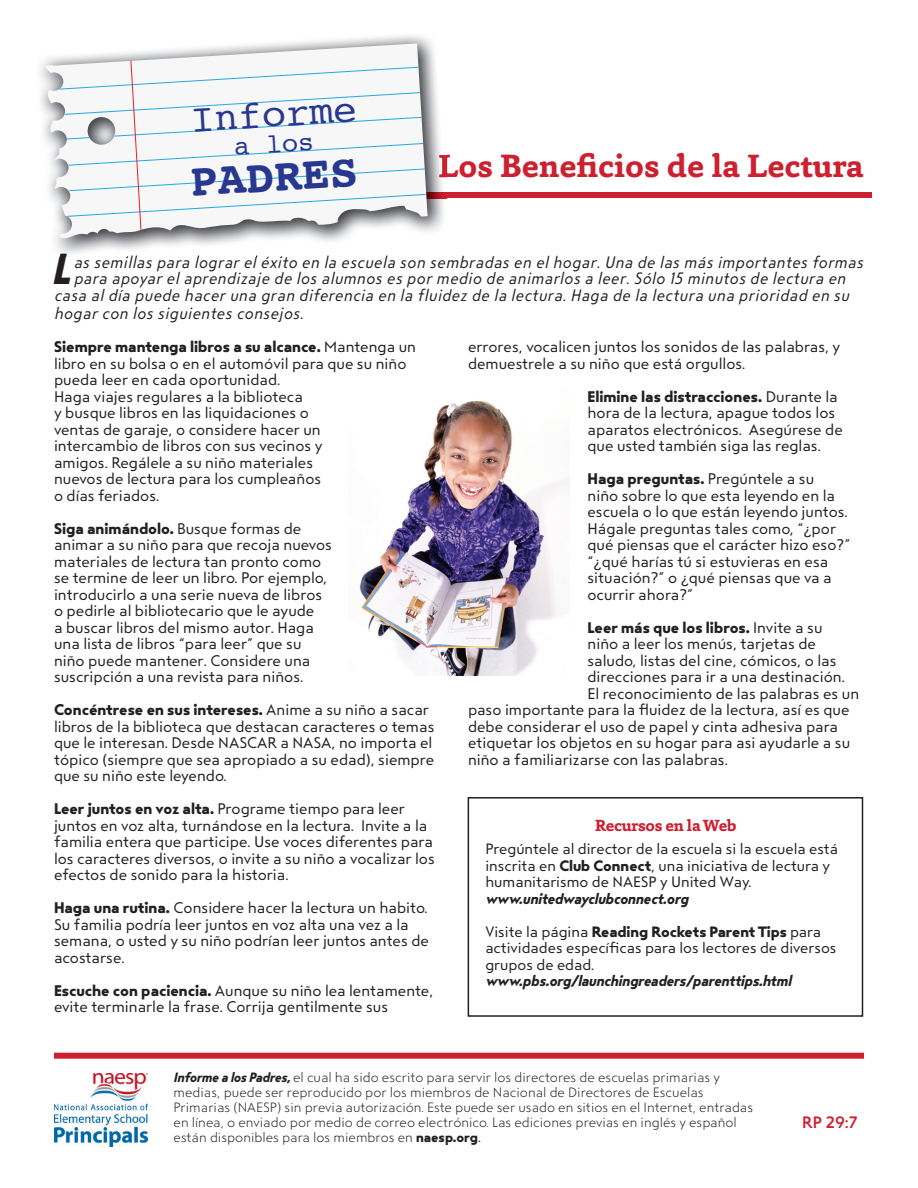
<style>
.page{position:relative;width:918px;height:1188px;background:#fff}
.page>*{position:absolute;margin:0;border:0;box-sizing:border-box;transform-origin:0 0}
.t1{font:700 46.8px "Courier";color:#283890}
.t2{font:43.65px "Steagal Bo It";color:#231f20}
.t3{font:39.6px "Courier";color:#283890}
.t4{font:700 33px "Capita";color:#cd2030}
.t5{font:26.85px "Courier";color:#283890}
.t6{font:16.5px "Steagal Re It";letter-spacing:.04em;color:#231f20}
.t7{font:700 16.5px "Capita";letter-spacing:-.02em;color:#cd2030}
.t8{font:16.5px "Steagal Me";color:#cd2030}
.t9{font:15.3px/16.5px "Steagal Re";color:#231f20}
.t10{font:15.3px "Steagal Bo";color:#231f20}
.t11{font:15px/16.5px "Steagal Re";color:#231f20}
.t12{font:15px "Steagal Bo It";color:#231f20}
.t13{font:15px "Steagal Bo";color:#231f20}
.t14{font:13.5px/15px "Steagal Li";color:#231f20}
.s1{font-family:"Steagal Re"}
.s2{font-family:"Steagal Bo"}
.s3{font-family:"Steagal Bo It"}
</style>
<div class="page">
<div style="left:76px;top:192px;width:796px;height:6px;background:#cd2030"></div>
<div style="left:54px;top:1053px;width:810px;height:6px;background:#cd2030"></div>
<img style="left:40px;top:35px;width:407px;height:219px">
<img style="left:428px;top:192px;width:19px;height:6px">
<img style="left:59px;top:254px;width:8px;height:3px">
<img style="left:126px;top:255px;width:262px;height:2px">
<img style="left:439px;top:153px;width:8px;height:25px">
<svg style="left:45px;top:43px;width:383px;height:195px"></svg>
<svg style="left:59px;top:67px;width:367px;height:150px"></svg>
<svg style="left:131px;top:60px;width:10px;height:170px"></svg>
<img style="left:54px;top:1074px;width:94px;height:73px">
<div style="left:468px;top:797px;width:395px;height:220px;border:2px solid #231f20"></div>
<img style="left:359px;top:400px;width:211px;height:275px">
<h3 class="t3" style="left:189px;top:89px;width:168px;rotate:-4deg">Informe</h3>
<h3 class="t5" style="left:232px;top:126px;width:82px;rotate:-4deg">a los</h3>
<h1 class="t1" style="left:187px;top:144px;width:170px;rotate:-4deg">PADRES</h1>
<h3 class="t4" style="left:439px;top:144px;width:427px">Los Beneficios de la Lectura</h3>
<h2 class="t2" style="left:52px;top:245px;width:20px">L</h2>
<p class="t6" style="left:74px;top:253px;width:791px">as semillas para lograr el éxito en la escuela son sembradas en el hogar. Una de las más importantes formas</p>
<p class="t6" style="left:74px;top:269px;width:773px">para apoyar el aprendizaje de los alumnos es por medio de animarlos a leer. Sólo 15 minutos de lectura en</p>
<p class="t6" style="left:54px;top:286px;width:797px">casa al día puede hacer una gran diferencia en la fluidez de la lectura. Haga de la lectura una prioridad en su</p>
<p class="t6" style="left:54px;top:304px;width:251px">hogar con los siguientes consejos.</p>
<p class="t10" style="left:54px;top:338px;width:364px">Siempre mantenga libros a su alcance. <span class="s1">Mantenga un</span></p>
<p class="t9" style="left:54px;top:355px;width:354px">libro en su bolsa o en el automóvil para que su niño pueda leer en cada oportunidad.<br>Haga viajes regulares a la biblioteca<br>y busque libros en las liquidaciones o<br>ventas de garaje, o considere hacer un intercambio de libros con sus vecinos y<br>amigos. Regálele a su niño materiales<br>nuevos de lectura para los cumpleaños<br>o días feriados.</p>
<p class="t10" style="left:54px;top:520px;width:249px">Siga animándolo. <span class="s1">Busque formas de</span></p>
<p class="t9" style="left:54px;top:537px;width:279px">animar a su niño para que recoja nuevos materiales de lectura tan pronto como se termine de leer un libro. Por ejemplo, introducirlo a una serie nueva de libros o pedirle al bibliotecario que le ayude<br>a buscar libros del mismo autor. Haga una lista de libros “para leer” que su niño puede mantener. Considere una suscripción a una revista para niños.</p>
<p class="t10" style="left:54px;top:701px;width:376px">Concéntrese en sus intereses. <span class="s1">Anime a su niño a sacar</span></p>
<p class="t9" style="left:54px;top:718px;width:382px">libros de la biblioteca que destacan caracteres o temas que le interesan. Desde NASCAR a NASA, no importa el tópico (siempre que sea apropiado a su edad), siempre que su niño este leyendo.</p>
<p class="t9" style="left:54px;top:801px;width:382px"><span class="s2">Leer juntos en voz alta.</span> Programe tiempo para leer juntos en voz alta, turnándose en la lectura. Invite a la familia entera que participe. Use voces diferentes para los caracteres diversos, o invite a su niño a vocalizar los efectos de sonido para la historia.</p>
<p class="t9" style="left:54px;top:900px;width:376px"><span class="s2">Haga una rutina.</span> Considere hacer la lectura un habito.<br>Su familia podría leer juntos en voz alta una vez a la semana, o usted y su niño podrían leer juntos antes de acostarse.</p>
<p class="t9" style="left:54px;top:982px;width:381px"><span class="s2">Escuche con paciencia.</span> Aunque su niño lea lentamente, evite terminarle la frase. Corrija gentilmente sus</p>
<p class="t9" style="left:468px;top:339px;width:374px">errores, vocalicen juntos los sonidos de las palabras, y demuestrele a su niño que está orgullos.</p>
<p class="t10" style="left:588px;top:388px;width:252px">Elimine las distracciones. <span class="s1">Durante la</span></p>
<p class="t9" style="left:588px;top:405px;width:257px">hora de la lectura, apague todos los aparatos electrónicos. Asegúrese de que usted también siga las reglas.</p>
<p class="t10" style="left:588px;top:470px;width:228px">Haga preguntas. <span class="s1">Pregúntele a su</span></p>
<p class="t9" style="left:588px;top:487px;width:264px">niño sobre lo que esta leyendo en la escuela o lo que están leyendo juntos.<br>Hágale preguntas tales como, “¿por qué piensas que el carácter hizo eso?” “¿qué harías tú si estuvieras en esa situación?” o ¿qué piensas que va a ocurrir ahora?”</p>
<p class="t10" style="left:588px;top:619px;width:236px">Leer más que los libros. <span class="s1">Invite a su</span></p>
<p class="t9" style="left:588px;top:636px;width:230px">niño a leer los menús, tarjetas de</p>
<p class="t9" style="left:588px;top:652px;width:250px">saludo, listas del cine, cómicos, o las</p>
<p class="t9" style="left:588px;top:669px;width:259px">direcciones para ir a una destinación.</p>
<p class="t9" style="left:588px;top:685px;width:273px">El reconocimiento de las palabras es un</p>
<p class="t9" style="left:468px;top:702px;width:383px">paso importante para la fluidez de la lectura, así es que</p>
<p class="t9" style="left:468px;top:718px;width:372px">debe considerar el uso de papel y cinta adhesiva para</p>
<p class="t9" style="left:468px;top:735px;width:384px">etiquetar los objetos en su hogar para asi ayudarle a su</p>
<p class="t9" style="left:468px;top:751px;width:261px">niño a familiarizarse con las palabras.</p>
<p class="t7" style="left:595px;top:815px;width:143px">Recursos en la Web</p>
<p class="t11" style="left:485px;top:841px;width:354px">Pregúntele al director de la escuela si la escuela está inscrita en <span class="s2">Club Connect</span>, una iniciativa de lectura y humanitarismo de NAESP y United Way.</p>
<p class="t12" style="left:485px;top:890px;width:204px">www.unitedwayclubconnect.org</p>
<p class="t13" style="left:485px;top:923px;width:337px"><span class="s1">Visite la página</span> Reading Rockets Parent Tips <span class="s1">para</span></p>
<p class="t11" style="left:485px;top:940px;width:353px">actividades específicas para los lectores de diversos grupos de edad.</p>
<p class="t12" style="left:485px;top:973px;width:307px">www.pbs.org/launchingreaders/parenttips.html</p>
<p class="t14" style="left:174px;top:1070px;width:581px"><span class="s3">Informe a los Padres,</span> el cual ha sido escrito para servir los directores de escuelas primarias y medias, puede ser reproducido por los miembros de Nacional de Directores de Escuelas Primarias (NAESP) sin previa autorización. Este puede ser usado en sitios en el Internet, entradas en línea, o enviado por medio de correo electrónico. Las ediciones previas en inglés y español están disponibles para los miembros en <span class="s2">naesp.org</span><span class="s1">.</span></p>
<p class="t8" style="left:802px;top:1113px;width:57px">RP 29:7</p>
</div>
